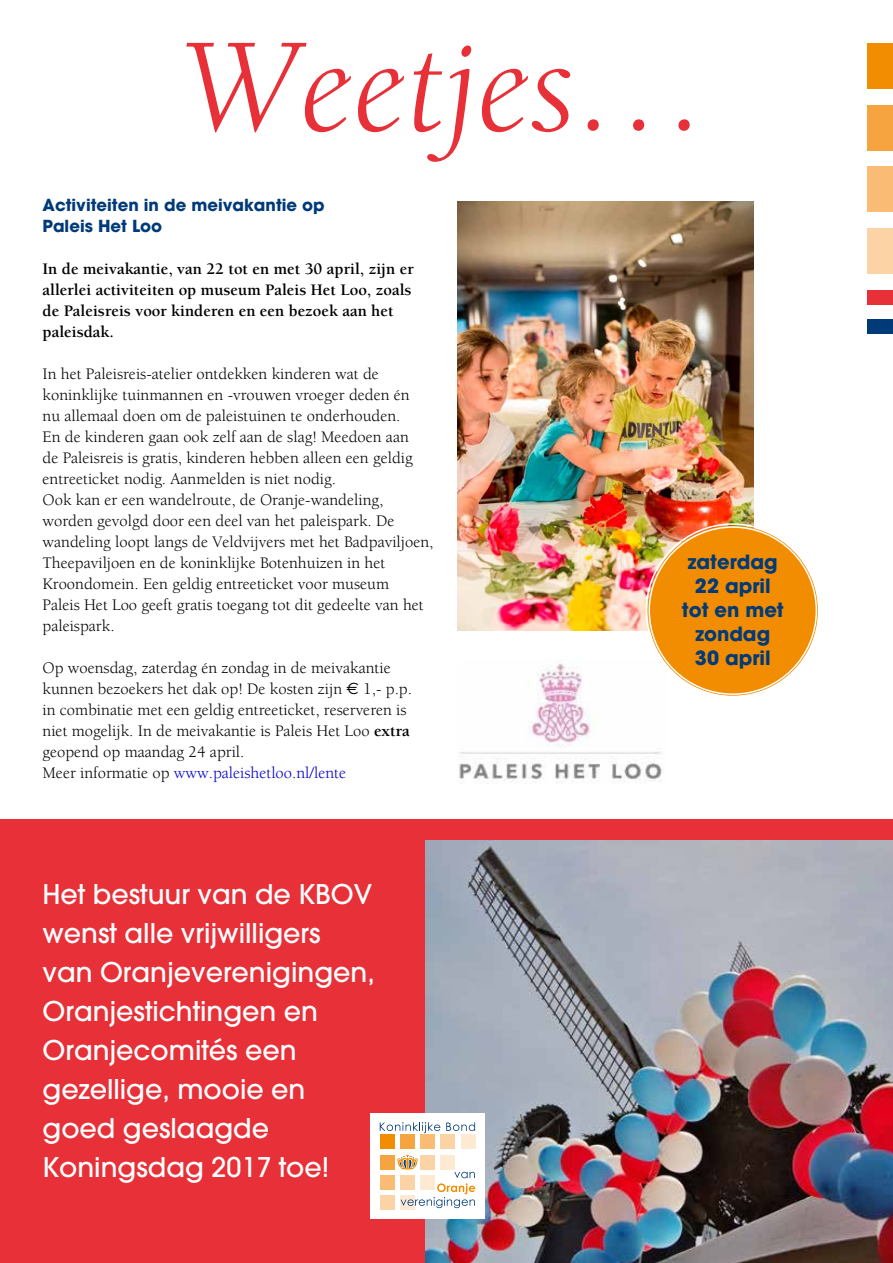
<style>
.page{position:relative;width:893px;height:1263px;background:#fff}
.page>*{position:absolute;margin:0;border:0;box-sizing:border-box;transform-origin:0 0}
.t1{font:italic 136.5px "Berkeley";color:#e73037}
.t2{font:500 27px/39px "Avant Garde";color:#fff}
.t3{font:700 19.5px/24px "Avant Garde";color:#003a78;text-align:center}
.t4{font:16.5px/21px "Berkeley";color:#000}
.t5{font:700 16.5px/21px "Berkeley";color:#000}
.t6{font:700 16.5px/21px "Avant Garde";color:#003a78}
.s1{font-family:"Euro Sans"}
.s2{font-weight:700}
.s3{color:#0000cb}
</style>
<div class="page">
<div style="left:0;top:820px;width:893px;height:443px;background:#e73037"></div>
<div style="left:867px;top:43px;width:26px;height:46px;background:#f28c00"></div>
<div style="left:867px;top:105px;width:26px;height:45px;background:#f6a440"></div>
<div style="left:867px;top:167px;width:26px;height:45px;background:#fabc74"></div>
<div style="left:867px;top:228px;width:26px;height:46px;background:#fcd3a4"></div>
<div style="left:867px;top:290px;width:26px;height:15px;background:#e73037"></div>
<div style="left:867px;top:319px;width:26px;height:15px;background:#003a78"></div>
<img style="left:459px;top:659px;width:206px;height:125px">
<img style="left:457px;top:201px;width:297px;height:430px">
<div style="left:648px;top:526px;width:170px;height:170px;background:#f28c00;border-radius:50%"></div>
<img style="left:425px;top:840px;width:468px;height:423px">
<div style="left:370px;top:1114px;width:115px;height:105px;background:#fff"></div>
<div style="left:380px;top:1134px;width:14px;height:15px;background:#f28c00"></div>
<div style="left:400px;top:1134px;width:15px;height:15px;background:#f6a440"></div>
<div style="left:420px;top:1134px;width:15px;height:15px;background:#fabc74"></div>
<div style="left:440px;top:1134px;width:15px;height:15px;background:#fcd3a4"></div>
<div style="left:461px;top:1134px;width:15px;height:15px;background:#fee9d3"></div>
<div style="left:380px;top:1154px;width:14px;height:15px;background:#f6a440"></div>
<div style="left:380px;top:1175px;width:14px;height:15px;background:#fabc74"></div>
<div style="left:380px;top:1195px;width:14px;height:15px;background:#fcd3a4"></div>
<div style="left:400px;top:1195px;width:15px;height:15px;background:#fee9d3"></div>
<svg style="left:380px;top:1122px;width:60px;height:11px"></svg>
<svg style="left:446px;top:1122px;width:29px;height:9px"></svg>
<svg style="left:397px;top:1154px;width:78px;height:54px"></svg>
<h1 class="t1" style="left:181px;top:17px;width:532px">Weetjes…</h1>
<p class="t6" style="left:43px;top:194px;width:284px">Activiteiten in de meivakantie op<br>Paleis Het Loo</p>
<p class="t5" style="left:43px;top:258px;width:373px">In de meivakantie, van 22 tot en met 30 april, zijn er allerlei activiteiten op museum Paleis Het Loo, zoals de Paleisreis voor kinderen en een bezoek aan het paleisdak.</p>
<p class="t4" style="left:43px;top:363px;width:393px">In het Paleisreis-atelier ontdekken kinderen wat de koninklijke tuinmannen en -vrouwen vroeger deden én<br>nu allemaal doen om de paleistuinen te onderhouden.<br>En de kinderen gaan ook zelf aan de slag! Meedoen aan<br>de Paleisreis is gratis, kinderen hebben alleen een geldig entreeticket nodig. Aanmelden is niet nodig.<br>Ook kan er een wandelroute, de Oranje-wandeling, worden gevolgd door een deel van het paleispark. De wandeling loopt langs de Veldvijvers met het Badpaviljoen, Theepaviljoen en de koninklijke Botenhuizen in het Kroondomein. Een geldig entreeticket voor museum<br>Paleis Het Loo geeft gratis toegang tot dit gedeelte van het paleispark.</p>
<p class="t4" style="left:43px;top:657px;width:371px">Op woensdag, zaterdag én zondag in de meivakantie kunnen bezoekers het dak op! De kosten zijn <span class="s1">€</span> 1,- p.p. in combinatie met een geldig entreeticket, reserveren is niet mogelijk. In de meivakantie is Paleis Het Loo <span class="s2">extra </span>geopend op maandag 24 april.<br>Meer informatie op <span class="s3">www.paleishetloo.nl/lente</span></p>
<p class="t3" style="left:682px;top:550px;width:103px">zaterdag<br>22 april tot en met zondag<br>30 april</p>
<h2 class="t2" style="left:43px;top:875px;width:334px">Het bestuur van de KBOV wenst alle vrijwilligers van Oranjeverenigingen,<br>Oranjestichtingen en<br>Oranjecomités een gezellige, mooie en goed geslaagde<br>Koningsdag 2017 toe!</h2>
</div>
